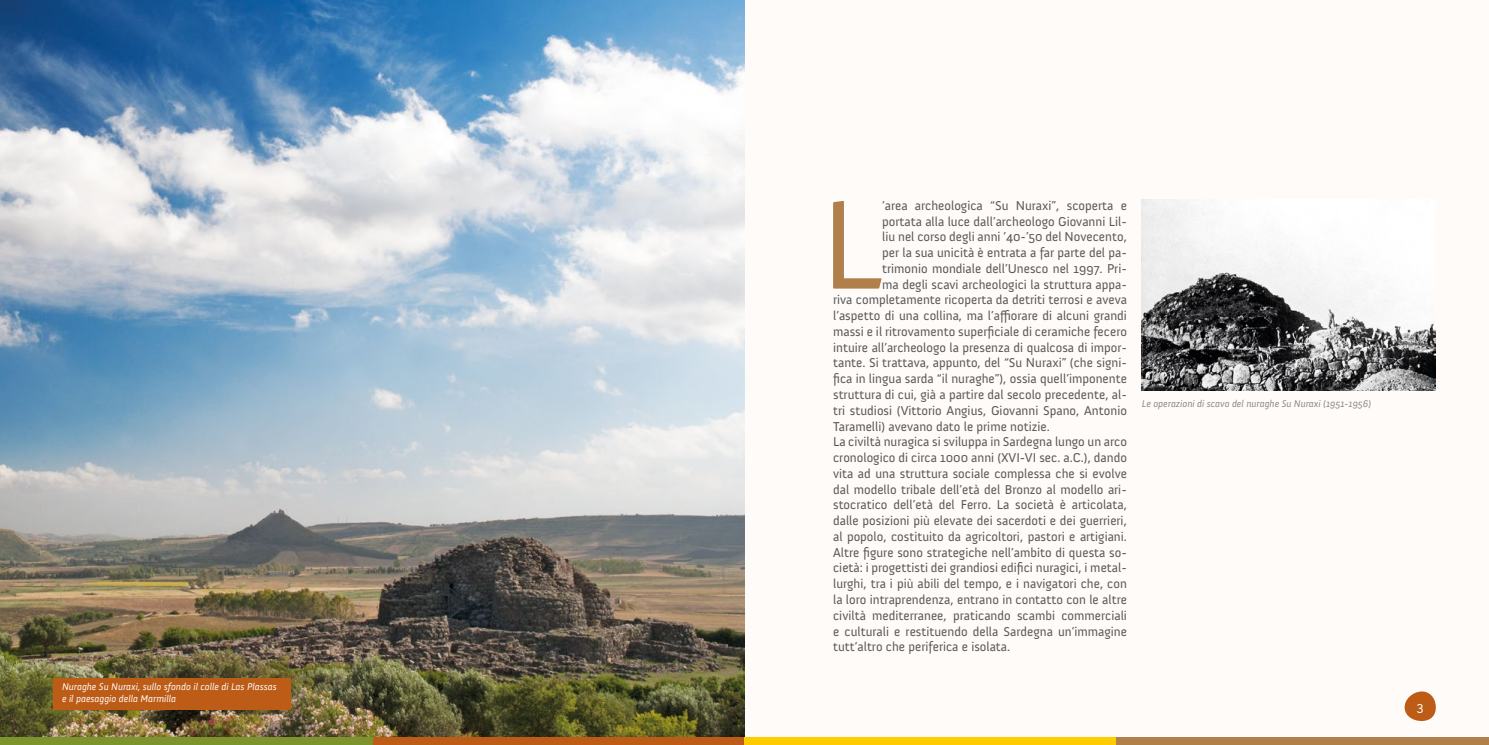
<style>
.page{position:relative;width:1489px;height:745px;background:#fff}
.page>*{position:absolute;margin:0;border:0;box-sizing:border-box;transform-origin:0 0}
.t1{font:128.75px "Anivers";color:#b17f4a}
.t2{font:13.12px "Anivers";color:#575756}
.t3{font:13.12px "Anivers";color:#fff}
.t4{font:italic 10px/12px "Anivers";color:#fff}
.t5{font:italic 10px "Anivers";color:#878787}
</style>
<div class="page">
<div style="left:744px;top:0;width:744px;height:744px;background:#fefbf8"></div>
<img style="left:0;top:0;width:744px;height:737px">
<img style="left:1141px;top:200px;width:294px;height:190px">
<div style="left:53px;top:677px;width:238px;height:32px;background:#bd5c17"></div>
<svg style="left:1404px;top:691px;width:31px;height:30px"></svg>
<div style="left:372px;top:737px;width:372px;height:7px;background:#bd5c17"></div>
<div style="left:0;top:737px;width:372px;height:7px;background:#7d932e"></div>
<div style="left:744px;top:737px;width:372px;height:7px;background:#fc0"></div>
<div style="left:1116px;top:737px;width:372px;height:7px;background:#b17f4a"></div>
<p class="t4" style="left:62px;top:680px;width:216px">Nuraghe Su Nuraxi, sullo sfondo il colle di Las Plassas e il paesaggio della Marmilla</p>
<h1 class="t1" style="left:821px;top:175px;width:63px">L</h1>
<p class="t2" style="left:882px;top:198px;width:246px">’area archeologica “Su Nuraxi”, scoperta e</p>
<p class="t2" style="left:882px;top:214px;width:246px">portata alla luce dall’archeologo Giovanni Lil-</p>
<p class="t2" style="left:882px;top:229px;width:246px">liu nel corso degli anni ’40-’50 del Novecento,</p>
<p class="t2" style="left:882px;top:245px;width:246px">per la sua unicità è entrata a far parte del pa-</p>
<p class="t2" style="left:882px;top:261px;width:246px">trimonio mondiale dell’Unesco nel 1997. Pri-</p>
<p class="t2" style="left:882px;top:277px;width:246px">ma degli scavi archeologici la struttura appa-</p>
<p class="t2" style="left:833px;top:292px;width:295px">riva completamente ricoperta da detriti terrosi e aveva</p>
<p class="t2" style="left:833px;top:308px;width:295px">l’aspetto di una collina, ma l’affiorare di alcuni grandi</p>
<p class="t2" style="left:833px;top:324px;width:295px">massi e il ritrovamento superficiale di ceramiche fecero</p>
<p class="t2" style="left:833px;top:340px;width:295px">intuire all’archeologo la presenza di qualcosa di impor-</p>
<p class="t2" style="left:833px;top:355px;width:295px">tante. Si trattava, appunto, del “Su Nuraxi” (che signi-</p>
<p class="t2" style="left:833px;top:371px;width:295px">fica in lingua sarda “il nuraghe”), ossia quell’imponente</p>
<p class="t2" style="left:833px;top:387px;width:295px">struttura di cui, già a partire dal secolo precedente, al-</p>
<p class="t2" style="left:833px;top:403px;width:295px">tri studiosi (Vittorio Angius, Giovanni Spano, Antonio</p>
<p class="t2" style="left:833px;top:418px;width:218px">Taramelli) avevano dato le prime notizie.</p>
<p class="t2" style="left:833px;top:434px;width:295px">La civiltà nuragica si sviluppa in Sardegna lungo un arco</p>
<p class="t2" style="left:833px;top:450px;width:295px">cronologico di circa 1000 anni (XVI-VI sec. a.C.), dando</p>
<p class="t2" style="left:833px;top:466px;width:295px">vita ad una struttura sociale complessa che si evolve</p>
<p class="t2" style="left:833px;top:481px;width:295px">dal modello tribale dell’età del Bronzo al modello ari-</p>
<p class="t2" style="left:833px;top:497px;width:295px">stocratico dell’età del Ferro. La società è articolata,</p>
<p class="t2" style="left:833px;top:513px;width:295px">dalle posizioni più elevate dei sacerdoti e dei guerrieri,</p>
<p class="t2" style="left:833px;top:529px;width:295px">al popolo, costituito da agricoltori, pastori e artigiani.</p>
<p class="t2" style="left:833px;top:544px;width:295px">Altre figure sono strategiche nell’ambito di questa so-</p>
<p class="t2" style="left:833px;top:560px;width:295px">cietà: i progettisti dei grandiosi edifici nuragici, i metal-</p>
<p class="t2" style="left:833px;top:576px;width:295px">lurghi, tra i più abili del tempo, e i navigatori che, con</p>
<p class="t2" style="left:833px;top:592px;width:295px">la loro intraprendenza, entrano in contatto con le altre</p>
<p class="t2" style="left:833px;top:607px;width:295px">civiltà mediterranee, praticando scambi commerciali</p>
<p class="t2" style="left:833px;top:623px;width:295px">e culturali e restituendo della Sardegna un’immagine</p>
<p class="t2" style="left:833px;top:639px;width:179px">tutt’altro che periferica e isolata.</p>
<p class="t5" style="left:1141px;top:398px;width:231px">Le operazioni di scavo del nuraghe Su Nuraxi (1951-1956)</p>
<p class="t3" style="left:1416px;top:698px;width:8px">3</p>
</div>
